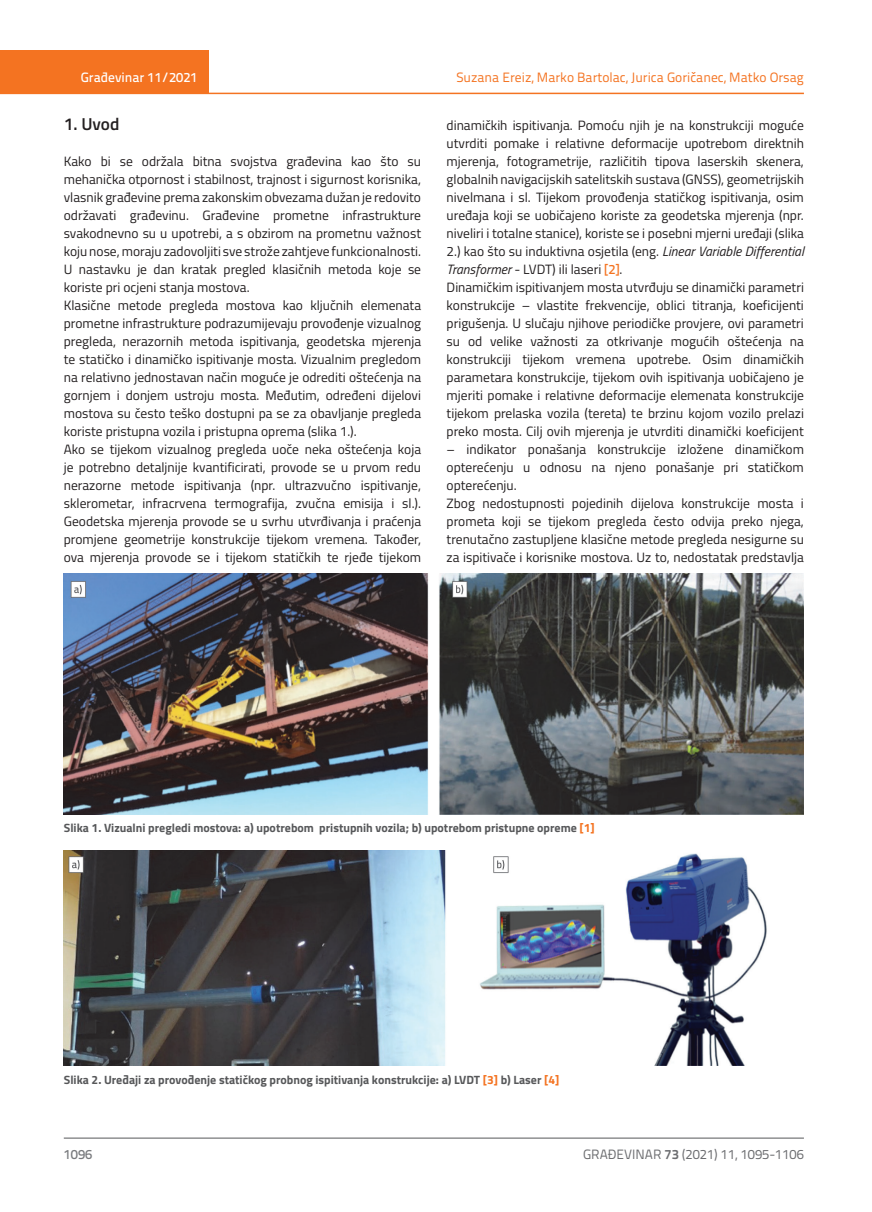
<style>
.page{position:relative;width:872px;height:1212px;background:#fff}
.page>*{position:absolute;margin:0;border:0;box-sizing:border-box;transform-origin:0 0}
.t1{font:600 17.25px "Titillium";color:#231f20}
.t2{font:13.5px/18px "Titillium";color:#231f20}
.t3{font:13.5px "Titillium Text 22 L";color:#f47321}
.t4{font:13.5px "Titillium Text 22 L";color:#6c6d70}
.t5{font:500 13.5px "Titillium Text 22 L";color:#fff}
.t6{font:500 13.5px "Titillium Text 22 L";color:#787a7d}
.t7{font:700 12px "Titillium";color:#57585a}
.s1{font-style:italic}
.s2{font-family:"Titillium Text 22 L";font-weight:500;color:#f47321}
.s3{color:#f47321}
.s4{font-weight:700}
</style>
<div class="page">
<div style="left:0;top:50px;width:208px;height:44px;background:#f47321"></div>
<hr style="left:0;top:93px;width:804px;height:1px;background:#f47321">
<hr style="left:64px;top:1138px;width:740px;height:1px;background:#57585a">
<img style="left:64px;top:573px;width:740px;height:242px">
<img style="left:64px;top:850px;width:703px;height:216px">
<p class="t5" style="left:81px;top:67px;width:118px">Građevinar 11/2021</p>
<p class="t1" style="left:64px;top:111px;width:57px">1. Uvod</p>
<p class="t2" style="left:64px;top:151px;width:359px">Kako bi se održala bitna svojstva građevina kao što su mehanička otpornost i stabilnost, trajnost i sigurnost korisnika, vlasnik građevine prema zakonskim obvezama dužan je redovito održavati građevinu. Građevine prometne infrastrukture svakodnevno su u upotrebi, a s obzirom na prometnu važnost koju nose, moraju zadovoljiti sve strože zahtjeve funkcionalnosti.<br>U nastavku je dan kratak pregled klasičnih metoda koje se koriste pri ocjeni stanja mostova.<br>Klasične metode pregleda mostova kao ključnih elemenata prometne infrastrukture podrazumijevaju provođenje vizualnog pregleda, nerazornih metoda ispitivanja, geodetska mjerenja te statičko i dinamičko ispitivanje mosta. Vizualnim pregledom na relativno jednostavan način moguće je odrediti oštećenja na gornjem i donjem ustroju mosta. Međutim, određeni dijelovi mostova su često teško dostupni pa se za obavljanje pregleda koriste pristupna vozila i pristupna oprema (slika 1.).<br>Ako se tijekom vizualnog pregleda uoče neka oštećenja koja je potrebno detaljnije kvantificirati, provode se u prvom redu nerazorne metode ispitivanja (npr. ultrazvučno ispitivanje, sklerometar, infracrvena termografija, zvučna emisija i sl.).<br>Geodetska mjerenja provode se u svrhu utvrđivanja i praćenja promjene geometrije konstrukcije tijekom vremena. Također, ova mjerenja provode se i tijekom statičkih te rjeđe tijekom</p>
<p class="t3" style="left:456px;top:68px;width:349px">Suzana Ereiz, Marko Bartolac, Jurica Goričanec, Matko Orsag</p>
<p class="t2" style="left:446px;top:115px;width:359px">dinamičkih ispitivanja. Pomoću njih je na konstrukciji moguće utvrditi pomake i relativne deformacije upotrebom direktnih mjerenja, fotogrametrije, različitih tipova laserskih skenera, globalnih navigacijskih satelitskih sustava (GNSS), geometrijskih nivelmana i sl. Tijekom provođenja statičkog ispitivanja, osim uređaja koji se uobičajeno koriste za geodetska mjerenja (npr. niveliri i totalne stanice), koriste se i posebni mjerni uređaji (slika 2.) kao što su induktivna osjetila (eng. <span class="s1">Linear Variable Differential Transformer</span> - LVDT) ili laseri <span class="s2">[2]</span>.<br>Dinamičkim ispitivanjem mosta utvrđuju se dinamički parametri konstrukcije – vlastite frekvencije, oblici titranja, koeficijenti prigušenja. U slučaju njihove periodičke provjere, ovi parametri su od velike važnosti za otkrivanje mogućih oštećenja na konstrukciji tijekom vremena upotrebe. Osim dinamičkih parametara konstrukcije, tijekom ovih ispitivanja uobičajeno je mjeriti pomake i relativne deformacije elemenata konstrukcije tijekom prelaska vozila (tereta) te brzinu kojom vozilo prelazi preko mosta. Cilj ovih mjerenja je utvrditi dinamički koeficijent</p>
<p class="t2" style="left:446px;top:439px;width:359px">– indikator ponašanja konstrukcije izložene dinamičkom opterećenju u odnosu na njeno ponašanje pri statičkom opterećenju.<br>Zbog nedostupnosti pojedinih dijelova konstrukcije mosta i prometa koji se tijekom pregleda često odvija preko njega, trenutačno zastupljene klasične metode pregleda nesigurne su za ispitivače i korisnike mostova. Uz to, nedostatak predstavlja</p>
<p class="t7" style="left:64px;top:819px;width:532px">Slika 1. Vizualni pregledi mostova: a) upotrebom pristupnih vozila; b) upotrebom pristupne opreme <span class="s3">[1]</span></p>
<p class="t7" style="left:64px;top:1071px;width:497px">Slika 2. Uređaji za provođenje statičkog probnog ispitivanja konstrukcije: a) LVDT <span class="s3">[3]</span> b) Laser <span class="s3">[4]</span></p>
<p class="t6" style="left:64px;top:1144px;width:30px">1096</p>
<p class="t4" style="left:583px;top:1144px;width:222px">GRAĐEVINAR <span class="s4">73</span> (2021) 11, 1095-1106</p>
</div>
